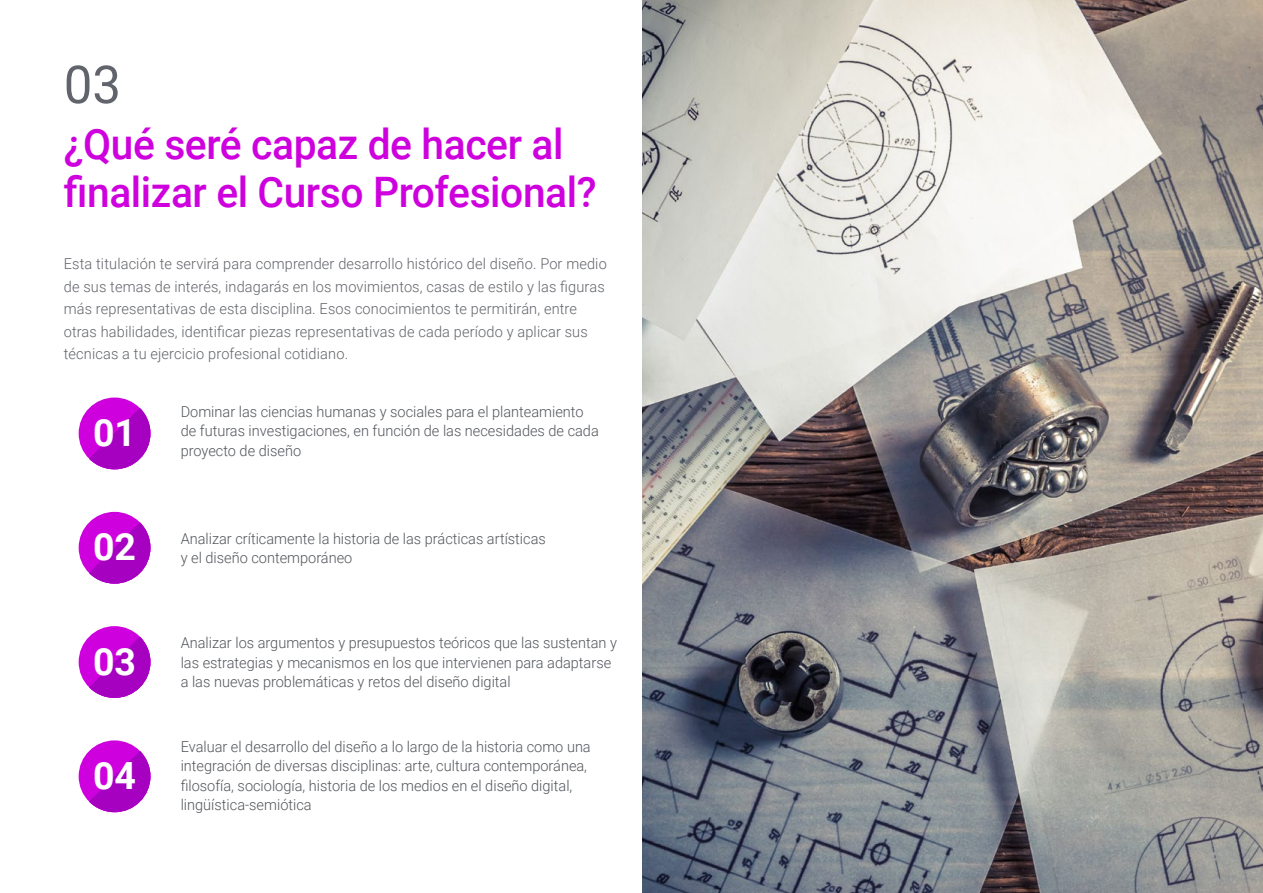
<style>
.page{position:relative;width:1263px;height:893px;background:#fff}
.page>*{position:absolute;margin:0;border:0;box-sizing:border-box;transform-origin:0 0}
.t1{font:52.5px "Roboto";color:#61646a}
.t2{font:500 42px/48px "Roboto";letter-spacing:-.01em;color:#ce00de}
.t3{font:700 37.5px "Roboto";color:#fff}
.t4{font:300 15px/19.5px "Roboto";color:#52555b}
.t5{font:300 15px/22.5px "Roboto";letter-spacing:.01em;color:#61646a}
</style>
<div class="page">
<img style="left:642px;top:0;width:621px;height:893px">
<div style="left:79px;top:512px;width:71px;height:72px;background:#ce00de;border-radius:50%"></div>
<svg style="left:89px;top:522px;width:61px;height:62px"></svg>
<div style="left:79px;top:740px;width:71px;height:72px;background:#ce00de;border-radius:50%"></div>
<svg style="left:89px;top:751px;width:61px;height:61px"></svg>
<div style="left:79px;top:626px;width:71px;height:72px;background:#ce00de;border-radius:50%"></div>
<svg style="left:89px;top:637px;width:61px;height:61px"></svg>
<div style="left:79px;top:398px;width:71px;height:71px;background:#ce00de;border-radius:50%"></div>
<svg style="left:89px;top:408px;width:61px;height:61px"></svg>
<h1 class="t1" style="left:64px;top:48px;width:59px">03</h1>
<h2 class="t2" style="left:64px;top:119px;width:534px">¿Qué seré capaz de hacer al finalizar el Curso Profesional?</h2>
<p class="t5" style="left:64px;top:252px;width:545px">Esta titulación te servirá para comprender desarrollo histórico del diseño. Por medio de sus temas de interés, indagarás en los movimientos, casas de estilo y las figuras más representativas de esta disciplina. Esos conocimientos te permitirán, entre otras habilidades, identificar piezas representativas de cada período y aplicar sus técnicas a tu ejercicio profesional cotidiano.</p>
<h3 class="t3" style="left:93px;top:407px;width:45px">01</h3>
<p class="t4" style="left:181px;top:401px;width:420px">Dominar las ciencias humanas y sociales para el planteamiento de futuras investigaciones, en función de las necesidades de cada</p>
<p class="t4" style="left:181px;top:440px;width:122px">proyecto de diseño</p>
<h3 class="t3" style="left:93px;top:521px;width:45px">02</h3>
<p class="t4" style="left:181px;top:528px;width:367px">Analizar críticamente la historia de las prácticas artísticas y el diseño contemporáneo</p>
<h3 class="t3" style="left:93px;top:635px;width:45px">03</h3>
<p class="t4" style="left:181px;top:632px;width:438px">Analizar los argumentos y presupuestos teóricos que las sustentan y las estrategias y mecanismos en los que intervienen para adaptarse a las nuevas problemáticas y retos del diseño digital</p>
<h3 class="t3" style="left:93px;top:749px;width:45px">04</h3>
<p class="t4" style="left:181px;top:736px;width:412px">Evaluar el desarrollo del diseño a lo largo de la historia como una integración de diversas disciplinas: arte, cultura contemporánea, filosofía, sociología, historia de los medios en el diseño digital, lingüística-semiótica</p>
</div>
